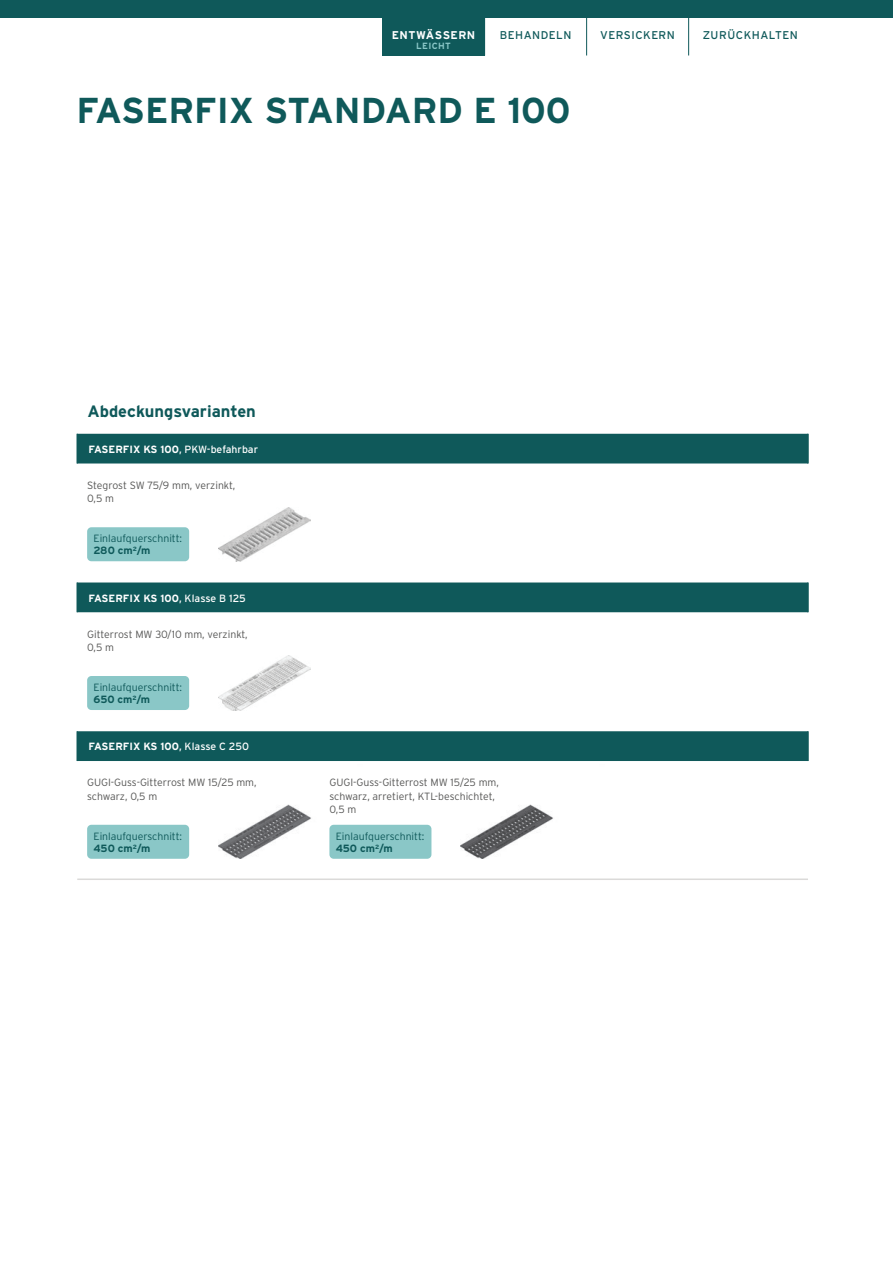
<style>
.page{position:relative;width:893px;height:1263px;background:#fff}
.page>*{position:absolute;margin:0;border:0;box-sizing:border-box;transform-origin:0 0}
.t1{font:700 36px "Interstate";color:#0f595a}
.t2{font:700 16.5px "Interstate";color:#0f595a}
.t3{font:11.25px "Interstate";letter-spacing:.04em;color:#0f595a}
.t4{font:700 11.25px "Interstate";letter-spacing:.045em;color:#fff}
.t5{font:300 10.5px/13.5px "Interstate";color:#575756}
.t6{font:300 10.5px/12px "Interstate";color:#0f595a}
.t7{font:700 10.5px "Interstate";color:#fff}
.t8{font:10.5px "Interstate";color:#fff}
.t9{font:700 9px "Interstate";letter-spacing:.035em;color:#8ac7c7}
.s1{font-weight:700}
.s2{font-weight:400}
</style>
<div class="page">
<div style="left:77px;top:583px;width:730px;height:29px;background:#0f595a"></div>
<hr style="left:807px;top:583px;width:2px;height:29px;background:#0f595a">
<div style="left:78px;top:434px;width:729px;height:30px;background:#0f595a"></div>
<hr style="left:77px;top:434px;width:1px;height:30px;background:#0f595a">
<hr style="left:807px;top:434px;width:2px;height:30px;background:#0f595a">
<div style="left:78px;top:731px;width:729px;height:30px;background:#0f595a"></div>
<hr style="left:77px;top:731px;width:1px;height:30px;background:#0f595a">
<hr style="left:807px;top:731px;width:2px;height:30px;background:#0f595a">
<hr style="left:77px;top:879px;width:731px;height:1px;background:#dbdad9">
<img style="left:218px;top:656px;width:93px;height:54px">
<img style="left:218px;top:507px;width:93px;height:54px">
<img style="left:218px;top:804px;width:162px;height:55px">
<img style="left:461px;top:804px;width:92px;height:55px">
<div style="left:87px;top:676px;width:102px;height:34px;background:#8ac7c7;border-radius:4px"></div>
<div style="left:87px;top:527px;width:102px;height:34px;background:#8ac7c7;border-radius:4px"></div>
<div style="left:87px;top:825px;width:102px;height:34px;background:#8ac7c7;border-radius:4px"></div>
<div style="left:329px;top:825px;width:102px;height:34px;background:#8ac7c7;border-radius:4px"></div>
<div style="left:383px;top:0;width:102px;height:56px;background:#0f595a"></div>
<hr style="left:586px;top:0;width:1px;height:56px;background:#0f595a">
<hr style="left:688px;top:0;width:1px;height:56px;background:#0f595a">
<div style="left:0;top:0;width:893px;height:17px;background:#0f595a"></div>
<p class="t4" style="left:392px;top:31px;width:85px">ENTWÄSSERN</p>
<p class="t3" style="left:500px;top:31px;width:73px">BEHANDELN</p>
<p class="t3" style="left:600px;top:31px;width:76px">VERSICKERN</p>
<p class="t9" style="left:416px;top:43px;width:36px">LEICHT</p>
<h1 class="t1" style="left:77px;top:96px;width:496px">FASERFIX STANDARD E 100</h1>
<p class="t3" style="left:703px;top:31px;width:96px">ZURÜCKHALTEN</p>
<h2 class="t2" style="left:87px;top:405px;width:170px">Abdeckungsvarianten</h2>
<p class="t8" style="left:89px;top:445px;width:171px"><span class="s1">FASERFIX KS 100</span>, PKW-befahrbar</p>
<p class="t5" style="left:87px;top:479px;width:150px">Stegrost SW 75/9 mm, verzinkt,<br>0,5 m</p>
<p class="t6" style="left:94px;top:534px;width:90px">Einlaufquerschnitt:<br><span class="s1">280 cm</span><sup>2</sup><span class="s1">/m</span></p>
<p class="t7" style="left:89px;top:594px;width:159px">FASERFIX KS 100<span class="s2">, Klasse B 125</span></p>
<p class="t5" style="left:87px;top:628px;width:162px">Gitterrost MW 30/10 mm, verzinkt,<br>0,5 m</p>
<p class="t6" style="left:94px;top:682px;width:90px">Einlaufquerschnitt:<br><span class="s1">650 cm</span><sup>2</sup><span class="s1">/m</span></p>
<p class="t7" style="left:89px;top:743px;width:162px">FASERFIX KS 100<span class="s2">, Klasse C 250</span></p>
<p class="t5" style="left:87px;top:777px;width:171px">GUGI-Guss-Gitterrost MW 15/25 mm, schwarz, 0,5 m</p>
<p class="t5" style="left:329px;top:777px;width:171px">GUGI-Guss-Gitterrost MW 15/25 mm, schwarz, arretiert, KTL-beschichtet,<br>0,5 m</p>
<p class="t6" style="left:94px;top:831px;width:90px">Einlaufquerschnitt:<br><span class="s1">450 cm</span><sup>2</sup><span class="s1">/m</span></p>
<p class="t6" style="left:336px;top:831px;width:90px">Einlaufquerschnitt:<br><span class="s1">450 cm</span><sup>2</sup><span class="s1">/m</span></p>
</div>
